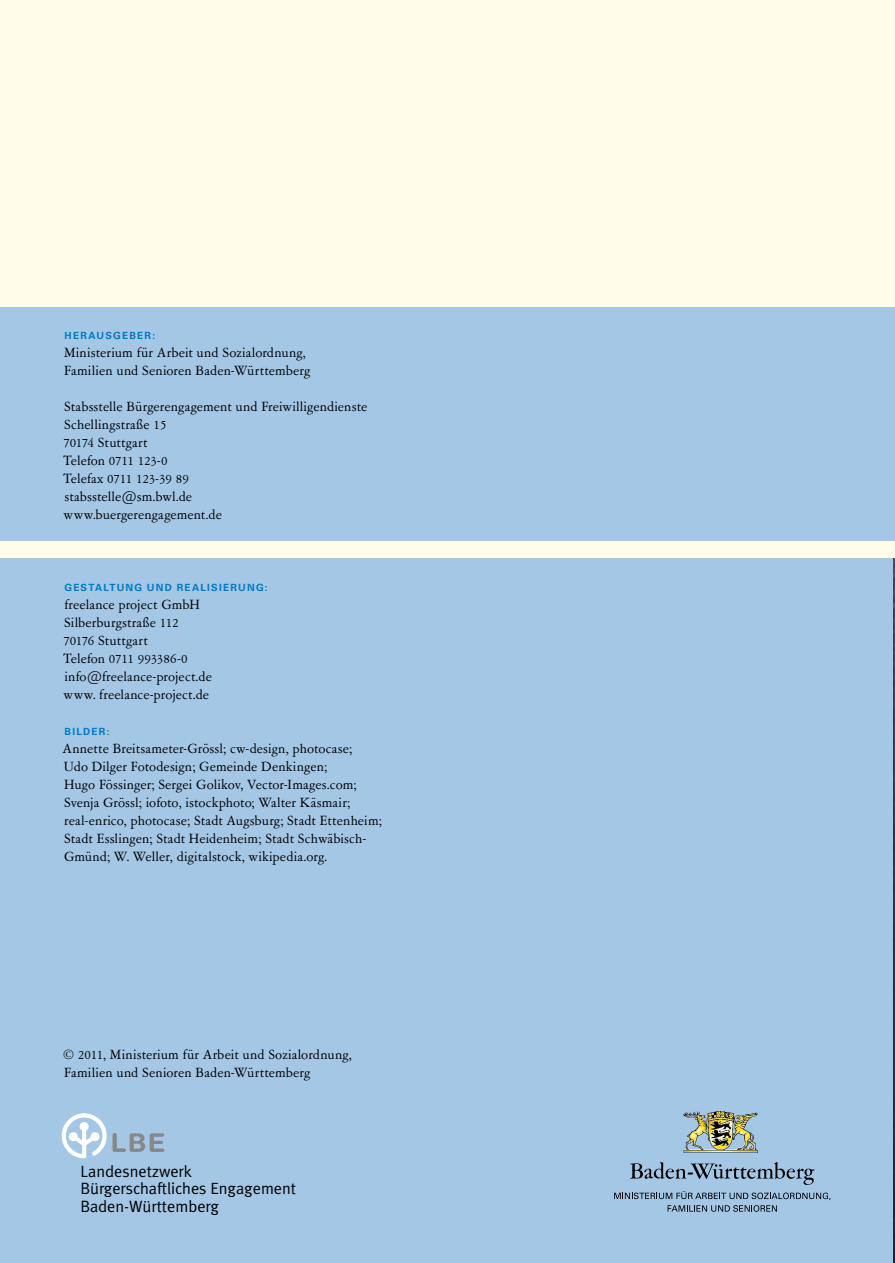
<style>
.page{position:relative;width:895px;height:1263px;background:#fff}
.page>*{position:absolute;margin:0;border:0;box-sizing:border-box;transform-origin:0 0}
.t1{font:16.35px/17.7px "Meta";color:#000}
.t2{font:15px/18px "Garamont Amst SB Rom";letter-spacing:.005em;color:#000}
.t3{font:700 9.9px "Univers LT";letter-spacing:.125em;color:#007bc2}
</style>
<div class="page">
<div style="left:0;top:0;width:894px;height:1259px;background:#fffdea"></div>
<div style="left:0;top:558px;width:893px;height:705px;background:#a4c7e6"></div>
<div style="left:0;top:307px;width:894px;height:233px;background:#a4c7e6"></div>
<svg style="left:62px;top:1113px;width:102px;height:45px"></svg>
<img style="left:683px;top:1111px;width:75px;height:41px">
<svg style="left:630px;top:1162px;width:184px;height:23px"></svg>
<svg style="left:614px;top:1191px;width:216px;height:21px"></svg>
<img style="left:893px;top:558px;width:1px;height:705px">
<p class="t3" style="left:65px;top:330px;width:92px">HERAUSGEBER:</p>
<p class="t2" style="left:64px;top:344px;width:247px">Ministerium für Arbeit und Sozialordnung,<br>Familien und Senioren Baden-Württemberg</p>
<p class="t2" style="left:63px;top:398px;width:305px">Stabsstelle Bürgerengagement und Freiwilligendienste<br>Schellingstraße 15<br>70174 Stuttgart<br>Telefon 0711 123-0<br>Telefax 0711 123-39 89<br>stabsstelle@sm.bwl.de<br>www.buergerengagement.de</p>
<p class="t3" style="left:64px;top:582px;width:205px">GESTALTUNG UND REALISIERUNG:</p>
<p class="t2" style="left:63px;top:596px;width:150px">freelance project GmbH<br>Silberburgstraße 112<br>70176 Stuttgart<br>Telefon 0711 993386-0 info@freelance-project.de www. freelance-project.de</p>
<p class="t3" style="left:65px;top:726px;width:46px">BILDER:</p>
<p class="t2" style="left:63px;top:740px;width:321px">Annette Breitsameter-Grössl; cw-design, photocase;<br>Udo Dilger Fotodesign; Gemeinde Denkingen;<br>Hugo Fössinger; Sergei Golikov, Vector-Images.com; Svenja Grössl; iofoto, istockphoto; Walter Käsmair; real-enrico, photocase; Stadt Augsburg; Stadt Ettenheim; Stadt Esslingen; Stadt Heidenheim; Stadt Schwäbisch-Gmünd; W. Weller, digitalstock, wikipedia.org.</p>
<p class="t2" style="left:63px;top:1046px;width:290px">© 2011, Ministerium für Arbeit und Sozialordnung,<br>Familien und Senioren Baden-Württemberg</p>
<p class="t1" style="left:80px;top:1162px;width:217px">Landesnetzwerk<br>Bürgerschaftliches Engagement<br>Baden-Württemberg</p>
</div>
